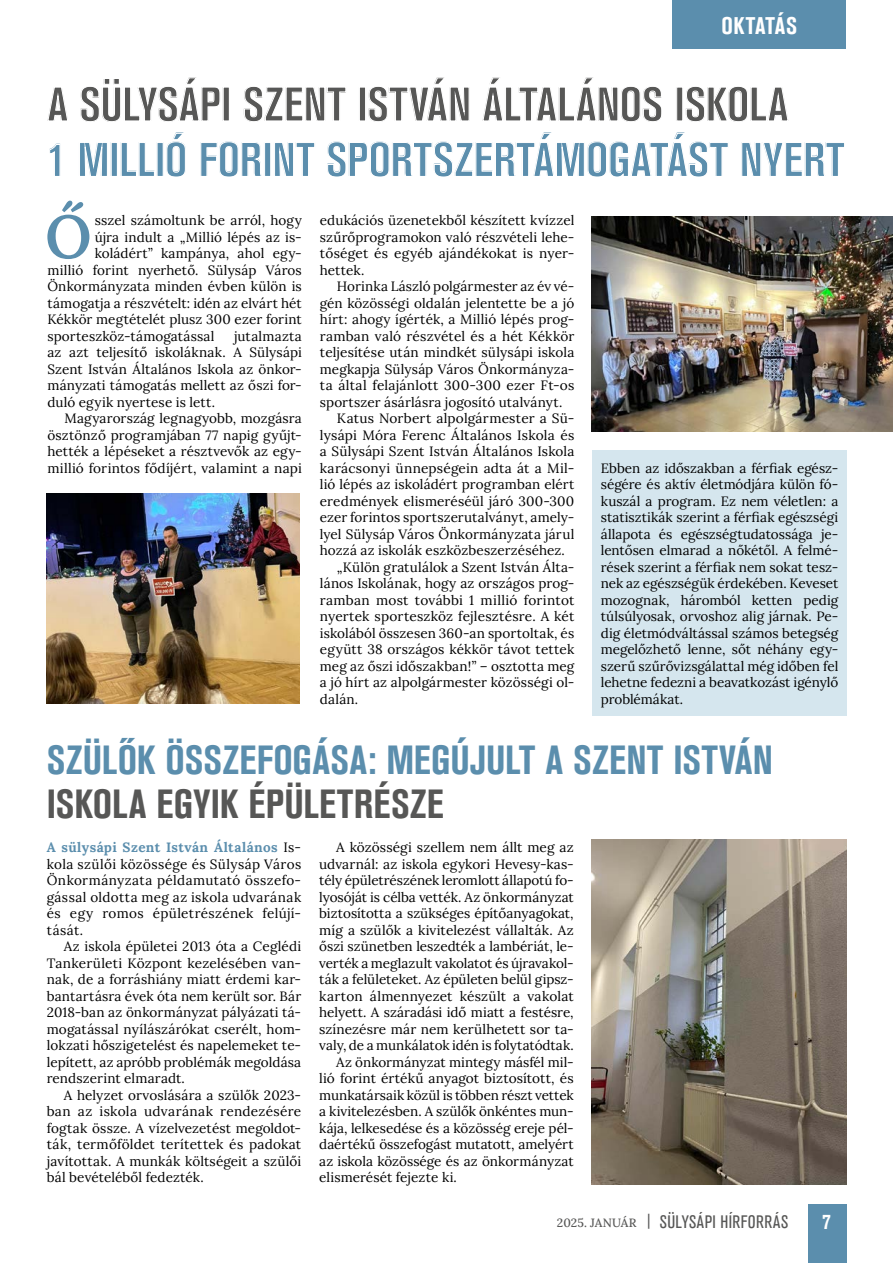
<style>
.page{position:relative;width:893px;height:1263px;background:#fff}
.page>*{position:absolute;margin:0;border:0;box-sizing:border-box;transform-origin:0 0}
.t1{font:600 60.6px "Lora";color:#5b8ead}
.t2{font:700 condensed 48px "Akzidenz Grotesk BE";letter-spacing:-.005em;color:#5b8ead}
.t3{font:700 condensed 48px "Akzidenz Grotesk BE";letter-spacing:-.01em;color:#575756}
.t4{font:700 condensed 40.5px "Akzidenz Grotesk BE";letter-spacing:.005em;color:#5b8ead}
.t5{font:700 condensed 40.5px "Akzidenz Grotesk BE";letter-spacing:.005em;color:#575756}
.t6{font:700 condensed 24px "Akzidenz Grotesk BE";letter-spacing:.005em;color:#fff}
.t7{font:700 condensed 21px "Akzidenz Grotesk BE";color:#fff}
.t8{font:condensed 18px "Akzidenz Grotesk BE";letter-spacing:.02em;color:#575756}
.t9{font:13.5px/16.5px "Lora";letter-spacing:.005em;color:#000;text-align:justify}
.s1{font-weight:700;color:#5b8ead}
.s2{font-family:"Lora";font-weight:500;font-stretch:normal;font-size:12px}
</style>
<div class="page">
<div style="left:808px;top:1205px;width:38px;height:58px;background:#5b8ead"></div>
<div style="left:592px;top:450px;width:255px;height:266px;background:#d5e6ee"></div>
<img style="left:47px;top:493px;width:253px;height:211px">
<img style="left:592px;top:217px;width:301px;height:215px">
<div style="left:672px;top:0;width:173px;height:49px;background:#5b8ead"></div>
<img style="left:592px;top:840px;width:255px;height:344px">
<h3 class="t6" style="left:722px;top:12px;width:77px">OKTATÁS</h3>
<h2 class="t3" style="left:47px;top:77px;width:742px">A SÜLYSÁPI SZENT ISTVÁN ÁLTALÁNOS ISKOLA</h2>
<h2 class="t2" style="left:47px;top:132px;width:799px">1 MILLIÓ FORINT SPORTSZERTÁMOGATÁST NYERT</h2>
<h1 class="t1" style="left:45px;top:188px;width:48px">Ő</h1>
<p class="t9" style="left:95px;top:211px;width:209px">sszel számoltunk be arról, hogy</p>
<p class="t9" style="left:95px;top:228px;width:209px">újra indult a „Millió lépés az is-</p>
<p class="t9" style="left:95px;top:244px;width:209px">koládért” kampánya, ahol egy-</p>
<p class="t9" style="left:47px;top:261px;width:256px">millió forint nyerhető. Sülysáp Város</p>
<p class="t9" style="left:47px;top:277px;width:256px">Önkormányzata minden évben külön is</p>
<p class="t9" style="left:47px;top:294px;width:256px">támogatja a részvételt: idén az elvárt hét</p>
<p class="t9" style="left:47px;top:310px;width:256px">Kékkör megtételét plusz 300 ezer forint</p>
<p class="t9" style="left:47px;top:327px;width:169px">sporteszköz-támogatással</p>
<p class="t9" style="left:320px;top:211px;width:256px">edukációs üzenetekből készített kvízzel szűrőprogramokon való részvételi lehe&shy;tőséget és egyéb ajándékokat is nyer&shy;hettek.</p>
<p class="t9" style="left:337px;top:277px;width:239px">Horinka László polgármester az év vé-</p>
<p class="t9" style="left:320px;top:294px;width:256px">gén közösségi oldalán jelentette be a jó</p>
<p class="t9" style="left:320px;top:310px;width:256px">hírt: ahogy ígérték, a Millió lépés prog-</p>
<p class="t9" style="left:320px;top:327px;width:256px">ramban való részvétel és a hét Kékkör</p>
<p class="t9" style="left:320px;top:343px;width:256px">teljesítése után mindkét sülysápi iskola</p>
<p class="t9" style="left:320px;top:360px;width:256px">megkapja Sülysáp Város Önkormányza-</p>
<p class="t9" style="left:320px;top:376px;width:256px">ta által felajánlott 300-300 ezer Ft-os</p>
<p class="t9" style="left:320px;top:393px;width:244px">sportszer ásárlásra jogosító utalványt.</p>
<p class="t9" style="left:337px;top:409px;width:239px">Katus Norbert alpolgármester a Sü-</p>
<p class="t9" style="left:320px;top:426px;width:256px">lysápi Móra Ferenc Általános Iskola és</p>
<p class="t9" style="left:320px;top:442px;width:256px">a Sülysápi Szent István Általános Iskola</p>
<p class="t9" style="left:320px;top:459px;width:256px">karácsonyi ünnepségein adta át a Mil-</p>
<p class="t9" style="left:320px;top:475px;width:256px">lió lépés az iskoládért programban elért</p>
<p class="t9" style="left:320px;top:492px;width:256px">eredmények elismeréséül járó 300-300</p>
<p class="t9" style="left:320px;top:508px;width:256px">ezer forintos sportszerutalványt, amel -</p>
<p class="t9" style="left:320px;top:525px;width:256px">lyel Sülysáp Város Önkormányzata járul</p>
<p class="t9" style="left:320px;top:541px;width:247px">hozzá az iskolák eszközbeszerzéséhez.</p>
<p class="t9" style="left:337px;top:558px;width:239px">„Külön gratulálok a Szent István Álta-</p>
<p class="t9" style="left:320px;top:574px;width:256px">lános Iskolának, hogy az országos prog-</p>
<p class="t9" style="left:320px;top:591px;width:256px">ramban most további 1 millió forintot</p>
<p class="t9" style="left:320px;top:607px;width:256px">nyertek sporteszköz fejlesztésre. A két</p>
<p class="t9" style="left:320px;top:624px;width:256px">iskolából összesen 360-an sportoltak, és</p>
<p class="t9" style="left:320px;top:640px;width:256px">együtt 38 országos kékkör távot tettek</p>
<p class="t9" style="left:320px;top:657px;width:256px">meg az őszi időszakban!” – osztotta meg</p>
<p class="t9" style="left:320px;top:673px;width:256px">a jó hírt az alpolgármester közösségi ol-</p>
<p class="t9" style="left:320px;top:690px;width:40px">dalán.</p>
<p class="t9" style="left:47px;top:327px;width:256px;text-indent:187px">jutalmazta az azt teljesítő iskoláknak. A Sülysápi Szent István Általános Iskola az önkor&shy;mányzati támogatás mellett az őszi for&shy;duló egyik nyertese is lett.</p>
<p class="t9" style="left:47px;top:409px;width:256px;text-indent:17px">Magyarország legnagyobb, mozgásra ösztönző programjában 77 napig gyűjt&shy;hették a lépéseket a résztvevők az egy&shy;millió forintos fődíjért, valamint a napi</p>
<p class="t9" style="left:601px;top:459px;width:239px">Ebben az időszakban a férfiak egész&shy;ségére és aktív életmódjára külön fó&shy;kuszál a program. Ez nem véletlen: a statisztikák szerint a férfiak egészségi állapota és egészségtudatossága je&shy;lentősen elmarad a nőkétől. A felmé&shy;rések szerint a férfiak nem sokat tesz&shy;nek az egészségük érdekében. Keveset mozognak, háromból ketten pedig túlsúlyosak, orvoshoz alig járnak. Pe&shy;dig életmódváltással számos betegség megelőzhető lenne, sőt néhány egy&shy;szerű szűrővizsgálattal még időben fel lehetne fedezni a beavatkozást igénylő problémákat.</p>
<h3 class="t4" style="left:47px;top:737px;width:728px">SZÜLŐK ÖSSZEFOGÁSA: MEGÚJULT A SZENT ISTVÁN</h3>
<h3 class="t5" style="left:47px;top:780px;width:399px">ISKOLA EGYIK ÉPÜLETRÉSZE</h3>
<p class="t9" style="left:47px;top:838px;width:256px"><span class="s1">A sülysápi Szent István Általános</span> Is&shy;kola szülői közössége és Sülysáp Város Önkormányzata példamutató összefo&shy;gással oldotta meg az iskola udvarának és egy romos épületrészének felújí&shy;tását.</p>
<p class="t9" style="left:47px;top:937px;width:256px;text-indent:17px">Az iskola épületei 2013 óta a Ceglédi Tankerületi Központ kezelésében van&shy;nak, de a forráshiány miatt érdemi kar&shy;bantartásra évek óta nem került sor. Bár 2018-ban az önkormányzat pályázati tá&shy;mogatással nyílászárókat cserélt, hom&shy;lokzati hőszigetelést és napelemeket te&shy;lepített, az apróbb problémák megoldása rendszerint elmaradt.</p>
<p class="t9" style="left:47px;top:1086px;width:256px;text-indent:17px">A helyzet orvoslására a szülők 2023- ban az iskola udvarának rendezésére fogtak össze. A vízelvezetést megoldot&shy;ták, termőföldet terítettek és padokat javítottak. A munkák költségeit a szülői bál bevételéből fedezték.</p>
<p class="t9" style="left:336px;top:838px;width:239px">A közösségi szellem nem állt meg az</p>
<p class="t9" style="left:319px;top:855px;width:256px">udvarnál: az iskola egykori Hevesy-kas-</p>
<p class="t9" style="left:319px;top:871px;width:256px">tély épületrészének leromlott állapotú fo-</p>
<p class="t9" style="left:319px;top:888px;width:256px">lyosóját is célba vették. Az önkormányzat</p>
<p class="t9" style="left:319px;top:904px;width:256px">biztosította a szükséges építőanyagokat,</p>
<p class="t9" style="left:319px;top:921px;width:256px">míg a szülők a kivitelezést vállalták. Az</p>
<p class="t9" style="left:319px;top:937px;width:256px">őszi szünetben leszedték a lambériát, le-</p>
<p class="t9" style="left:319px;top:954px;width:256px">verték a meglazult vakolatot és újravakol-</p>
<p class="t9" style="left:319px;top:970px;width:256px">ták a felületeket. Az épületen belül gipsz-</p>
<p class="t9" style="left:319px;top:987px;width:256px">karton álmennyezet készült a vakolat</p>
<p class="t9" style="left:319px;top:1003px;width:256px">helyett. A száradási idő miatt a festésre,</p>
<p class="t9" style="left:319px;top:1020px;width:256px">színezésre már nem kerülhetett sor ta-</p>
<p class="t9" style="left:319px;top:1036px;width:256px">valy, de a munkálatok idén is folytatódtak.</p>
<p class="t9" style="left:336px;top:1053px;width:239px">Az önkormányzat mintegy másfél mil-</p>
<p class="t9" style="left:319px;top:1069px;width:256px">lió forint értékű anyagot biztosított, és</p>
<p class="t9" style="left:319px;top:1086px;width:256px">munkatársaik közül is többen részt vettek</p>
<p class="t9" style="left:319px;top:1102px;width:256px">a kivitelezésben. A szülők önkéntes mun-</p>
<p class="t9" style="left:319px;top:1119px;width:256px">kája, lelkesedése és a közösség ereje pél-</p>
<p class="t9" style="left:319px;top:1135px;width:256px">daértékű összefogást mutatott, amelyért</p>
<p class="t9" style="left:319px;top:1152px;width:256px">az iskola közössége és az önkormányzat</p>
<p class="t9" style="left:319px;top:1168px;width:139px">elismerését fejezte ki.</p>
<h3 class="t8" style="left:557px;top:1212px;width:233px"><span class="s2">2025. JANUÁR</span> <sup>|</sup> SÜLYSÁPI HÍRFORRÁS</h3>
<h3 class="t7" style="left:822px;top:1210px;width:10px">7</h3>
</div>
